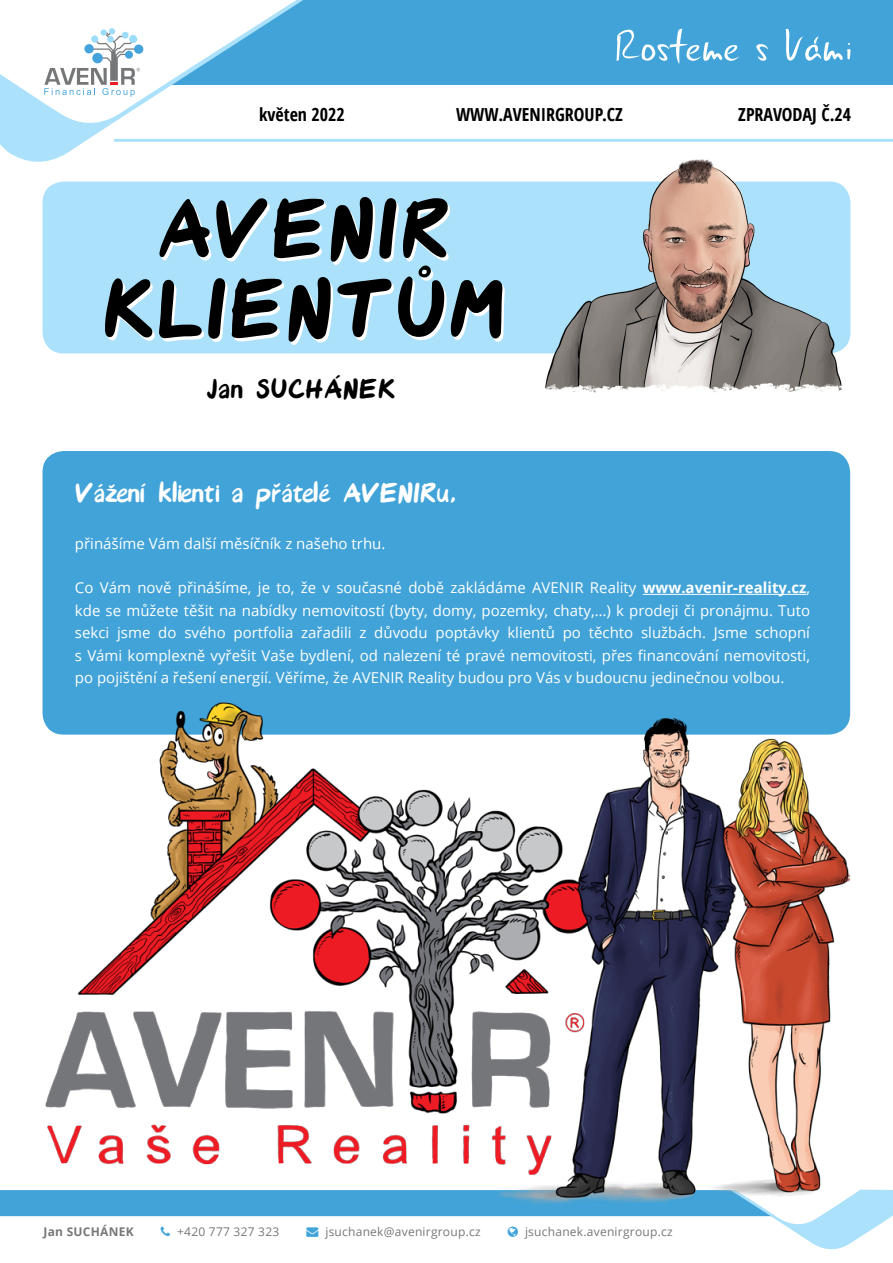
<style>
.page{position:relative;width:893px;height:1263px;background:#fff}
.page>*{position:absolute;margin:0;border:0;box-sizing:border-box;transform-origin:0 0}
.t1{font:108.6px/79.9px "Avenir Font";color:#000;text-align:center}
.t2{font:36px "Avenir Font";letter-spacing:-.02em;color:#fff}
.t3{font:36px "Avenir Font";color:#000}
.t4{font:700 condensed 18px "Open Sans";color:#000}
.t5{font:15px/22.5px "Open Sans";color:#fff;text-align:justify}
.t6{font:12px "Open Sans";letter-spacing:.02em;color:#757779}
.t7{font:700 12px "Open Sans";letter-spacing:.02em;color:#757779}
.s1{font-weight:700}
.s2{color:#40a4da}
</style>
<div class="page">
<div style="left:22px;top:0;width:871px;height:85px;background:#41a3d8"></div>
<svg style="left:0;top:0;width:328px;height:162px"></svg>
<svg style="left:617px;top:29px;width:123px;height:35px"></svg>
<svg style="left:756px;top:44px;width:13px;height:17px"></svg>
<svg style="left:786px;top:29px;width:64px;height:32px"></svg>
<svg style="left:0;top:0;width:302px;height:129px"></svg>
<hr style="left:115px;top:139px;width:778px;height:3px;background:#abe1fa">
<div style="left:43px;top:182px;width:807px;height:171px;background:#abe1fa;border-radius:21px"></div>
<div style="left:43px;top:451px;width:807px;height:284px;background:#41a3d8;border-radius:21px"></div>
<hr style="left:643px;top:594px;width:163px;height:1px;background:#fff">
<img style="left:42px;top:650px;width:809px;height:539px">
<img style="left:539px;top:138px;width:311px;height:255px">
<svg style="left:0;top:1189px;width:893px;height:61px"></svg>
<p class="t4" style="left:259px;top:101px;width:87px">květen 2022</p>
<p class="t4" style="left:456px;top:101px;width:168px">WWW.AVENIRGROUP.CZ</p>
<p class="t4" style="left:738px;top:101px;width:114px">ZPRAVODAJ Č.24</p>
<h1 class="t1" style="left:102px;top:192px;width:405px">AVENIR<br>KLIENTŮM</h1>
<h2 class="t3" style="left:206px;top:374px;width:191px">Jan SUCHÁNEK</h2>
<h2 class="t2" style="left:75px;top:478px;width:383px">Vážení klienti a přátelé AVENIRu,</h2>
<p class="t5" style="left:75px;top:532px;width:312px">přinášíme Vám další měsíčník z našeho trhu.</p>
<p class="t5" style="left:75px;top:576px;width:737px">Co Vám nově přinášíme, je to, že v současné době zakládáme AVENIR Reality <span class="s1">www.avenir-reality.cz</span>, kde se můžete těšit na nabídky nemovitostí (byty, domy, pozemky, chaty,…) k prodeji či pronájmu. Tuto sekci jsme do svého portfolia zařadili z důvodu poptávky klientů po těchto službách. Jsme schopní s Vámi komplexně vyřešit Vaše bydlení, od nalezení té pravé nemovitosti, přes financování nemovitosti, po pojištění a řešení energií. Věříme, že AVENIR Reality budou pro Vás v budoucnu jedinečnou volbou.</p>
<p class="t7" style="left:44px;top:1223px;width:92px">Jan SUCHÁNEK</p>
<p class="t6" style="left:177px;top:1223px;width:104px">+420 777 327 323</p>
<p class="t6" style="left:306px;top:1223px;width:176px"><span class="s2">→</span> jsuchanek@avenirgroup.cz</p>
<p class="t6" style="left:525px;top:1223px;width:149px">jsuchanek.avenirgroup.cz</p>
</div>
